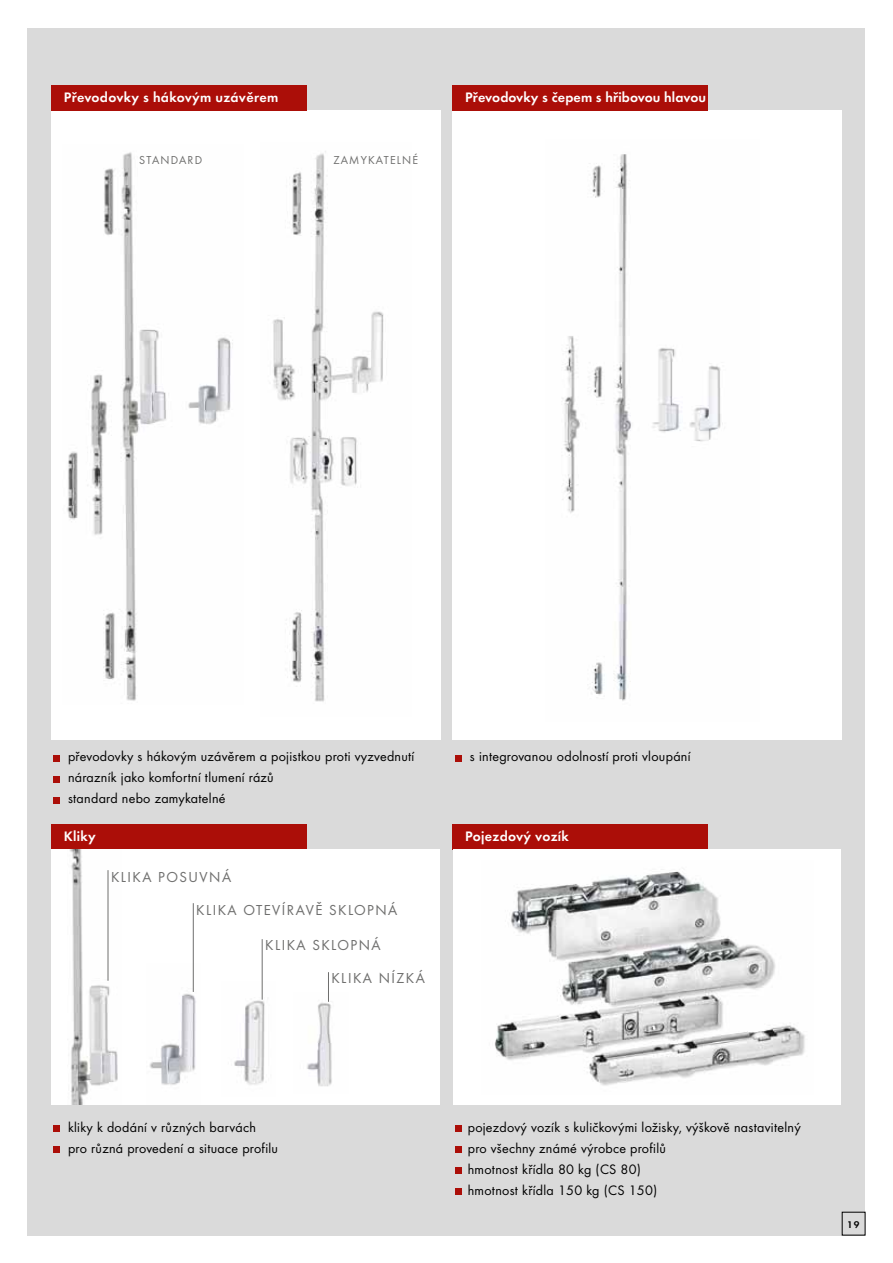
<style>
.page{position:relative;width:893px;height:1263px;background:#fff}
.page>*{position:absolute;margin:0;border:0;box-sizing:border-box;transform-origin:0 0}
.t1{font:15px "Futura Boo";letter-spacing:.1em;color:#6f6f6e}
.t2{font:14.25px/21px "Futura Boo";letter-spacing:.02em;color:#000}
.t3{font:14.25px "Futura Dem";letter-spacing:.02em;color:#fff}
.t4{font:12px "Futura Boo";letter-spacing:.1em;color:#6f6f6e}
.t5{font:10.05px "Futura Dem";color:#000}
</style>
<div class="page">
<div style="left:28px;top:28px;width:837px;height:1207px;background:#dadada"></div>
<svg style="left:455px;top:755px;width:6px;height:6px"></svg>
<div style="left:53px;top:1125px;width:6px;height:7px;background:#ab0e08"></div>
<div style="left:53px;top:1146px;width:6px;height:7px;background:#ab0e08"></div>
<div style="left:455px;top:1125px;width:6px;height:7px;background:#ab0e08"></div>
<div style="left:455px;top:1146px;width:6px;height:7px;background:#ab0e08"></div>
<div style="left:455px;top:1167px;width:6px;height:7px;background:#ab0e08"></div>
<div style="left:455px;top:1188px;width:6px;height:7px;background:#ab0e08"></div>
<svg style="left:53px;top:755px;width:6px;height:6px"></svg>
<svg style="left:53px;top:776px;width:6px;height:6px"></svg>
<svg style="left:53px;top:797px;width:6px;height:6px"></svg>
<div style="left:51px;top:111px;width:389px;height:629px;background:#fff"></div>
<div style="left:51px;top:85px;width:255px;height:26px;background:#ab0e08"></div>
<div style="left:452px;top:111px;width:390px;height:629px;background:#fff"></div>
<div style="left:452px;top:85px;width:256px;height:26px;background:#ab0e08"></div>
<div style="left:51px;top:824px;width:255px;height:26px;background:#ab0e08"></div>
<div style="left:51px;top:850px;width:388px;height:255px;background:#fff"></div>
<img style="left:307px;top:1002px;width:25px;height:85px">
<hr style="left:328px;top:972px;width:1px;height:30px;background:#6f6f6e">
<img style="left:234px;top:981px;width:31px;height:104px">
<hr style="left:262px;top:939px;width:1px;height:61px;background:#6f6f6e">
<img style="left:149px;top:963px;width:47px;height:122px">
<hr style="left:193px;top:903px;width:1px;height:89px;background:#6f6f6e">
<img style="left:70px;top:850px;width:48px;height:255px">
<hr style="left:108px;top:870px;width:1px;height:111px;background:#6f6f6e">
<div style="left:452px;top:824px;width:256px;height:26px;background:#ab0e08"></div>
<div style="left:453px;top:850px;width:388px;height:255px;background:#fff"></div>
<img style="left:495px;top:869px;width:310px;height:217px">
<img style="left:67px;top:152px;width:166px;height:549px">
<img style="left:273px;top:151px;width:111px;height:551px">
<img style="left:562px;top:154px;width:161px;height:547px">
<p class="t3" style="left:64px;top:86px;width:216px">Převodovky s hákovým uzávěrem</p>
<p class="t3" style="left:465px;top:86px;width:242px">Převodovky s čepem s hřibovou hlavou</p>
<p class="t4" style="left:139px;top:153px;width:9px">standard</p>
<p class="t4" style="left:333px;top:153px;width:86px">ZAMYKATELNÉ</p>
<p class="t2" style="left:68px;top:746px;width:348px">převodovky s hákovým uzávěrem a pojistkou proti vyzvednutí nárazník jako komfortní tlumení rázů<br>standard nebo zamykatelné</p>
<p class="t3" style="left:64px;top:826px;width:33px">Kliky</p>
<p class="t1" style="left:111px;top:868px;width:122px">KLIKA POSUVNÁ</p>
<p class="t1" style="left:196px;top:901px;width:203px">KLIKA OTEVÍRAVĚ SKLOPNÁ</p>
<p class="t1" style="left:265px;top:936px;width:117px">KLIKA SKLOPNÁ</p>
<p class="t1" style="left:331px;top:969px;width:95px">KLIKA NÍZKÁ</p>
<p class="t2" style="left:470px;top:746px;width:222px">s integrovanou odolností proti vloupání</p>
<p class="t3" style="left:465px;top:826px;width:105px">Pojezdový vozík</p>
<p class="t2" style="left:68px;top:1116px;width:212px">kliky k dodání v různých barvách pro různá provedení a situace profilu</p>
<p class="t2" style="left:468px;top:1116px;width:334px">pojezdový vozík s kuličkovými ložisky, výškově nastavitelný pro všechny známé výrobce profilů<br>hmotnost křídla 80 kg (CS 80)<br>hmotnost křídla 150 kg (CS 150)</p>
<p class="t5" style="left:847px;top:1217px;width:14px">19</p>
</div>
